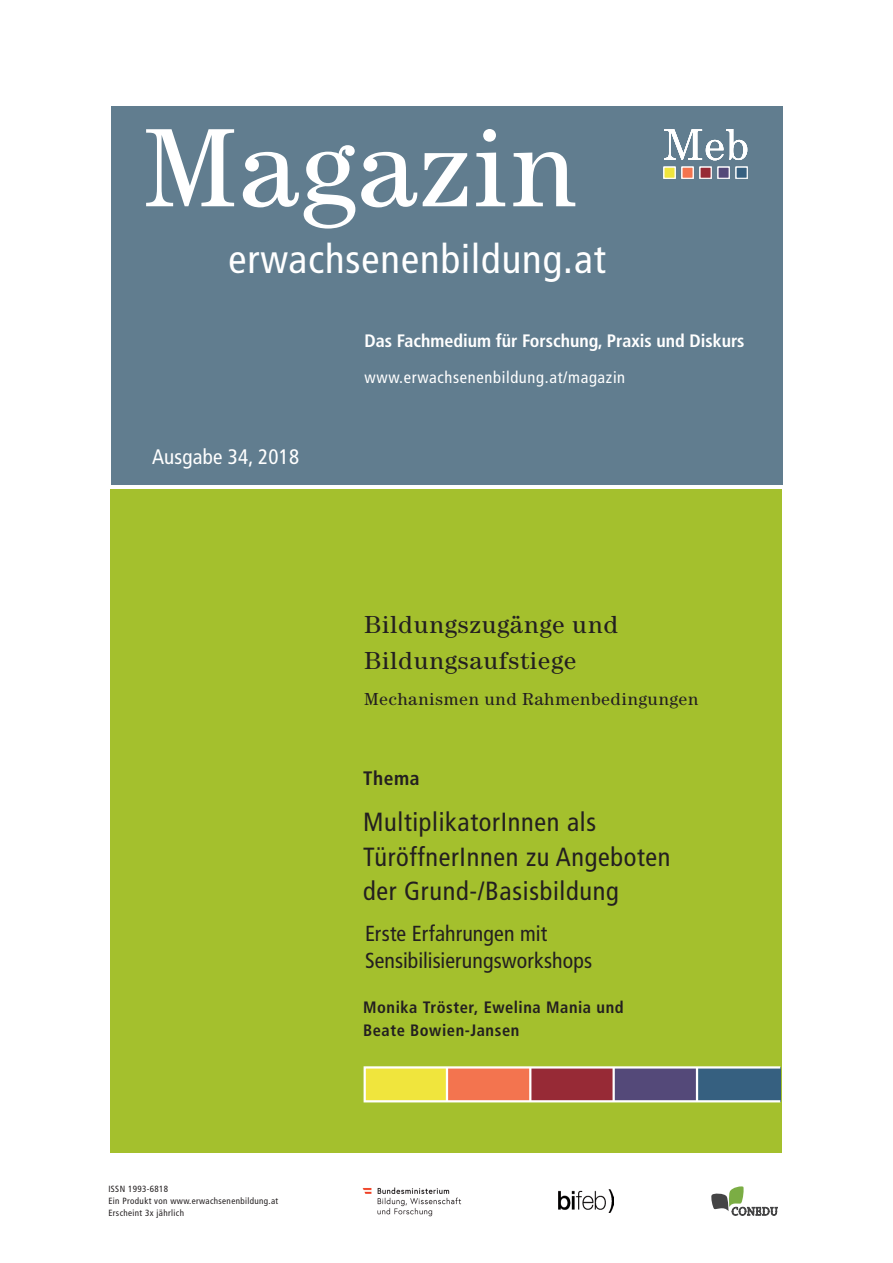
<style>
.page{position:relative;width:893px;height:1263px;background:#fff}
.page>*{position:absolute;margin:0;border:0;box-sizing:border-box;transform-origin:0 0}
.t1{font:condensed 40.5px "Frutiger LT Std";letter-spacing:.025em;color:#fff}
.t2{font:condensed 26.25px/34.5px "Frutiger LT Std";letter-spacing:.025em;color:#231f20}
.t3{font:25.5px/36px "Century EF";letter-spacing:.02em;color:#231f20}
.t4{font:condensed 21.75px/27px "Frutiger LT Std";letter-spacing:.005em;color:#231f20}
.t5{font:condensed 21px "Frutiger LT Std";letter-spacing:.01em;color:#fff}
.t6{font:700 condensed 19.5px "Frutiger LT Std";letter-spacing:.03em;color:#231f20}
.t7{font:700 condensed 18px "Frutiger LT Std";color:#fff}
.t8{font:18px "Century EF";letter-spacing:.02em;color:#231f20}
.t9{font:700 condensed 16.5px/22.5px "Frutiger LT Std";letter-spacing:.035em;color:#231f20}
.t10{font:condensed 16.5px "Frutiger LT Std";letter-spacing:.04em;color:#fff}
.t11{font:condensed 9px/12px "Frutiger LT Std";letter-spacing:.04em;color:#231f20}
</style>
<div class="page">
<div style="left:111px;top:489px;width:671px;height:663px;background:#a4c02d"></div>
<div style="left:111px;top:106px;width:671px;height:379px;background:#617d8f"></div>
<div style="left:530px;top:1067px;width:84px;height:34px;background:#972a36"></div>
<div style="left:614px;top:1067px;width:83px;height:34px;background:#544979"></div>
<div style="left:697px;top:1067px;width:83px;height:34px;background:#366080"></div>
<div style="left:365px;top:1067px;width:82px;height:34px;background:#f0e53d"></div>
<div style="left:447px;top:1067px;width:83px;height:34px;background:#f3744f"></div>
<hr style="left:446px;top:1067px;width:2px;height:34px;background:#fff">
<hr style="left:529px;top:1067px;width:2px;height:34px;background:#fff">
<hr style="left:612px;top:1067px;width:3px;height:34px;background:#fff">
<hr style="left:696px;top:1067px;width:2px;height:34px;background:#fff">
<div style="left:364px;top:1066px;width:417px;height:36px;border:2px solid #fff"></div>
<svg style="left:146px;top:129px;width:429px;height:100px"></svg>
<svg style="left:711px;top:1186px;width:67px;height:29px"></svg>
<img style="left:558px;top:1189px;width:56px;height:23px">
<img style="left:362px;top:1187px;width:99px;height:30px">
<div style="left:700px;top:167px;width:11px;height:11px;background:#972a36;border:1px solid #fff"></div>
<div style="left:718px;top:167px;width:11px;height:11px;background:#544979;border:1px solid #fff"></div>
<div style="left:736px;top:167px;width:11px;height:11px;background:#366080;border:1px solid #fff"></div>
<div style="left:664px;top:167px;width:11px;height:11px;background:#f0e53d;border:1px solid #fff"></div>
<div style="left:682px;top:167px;width:11px;height:11px;background:#f3744f;border:1px solid #fff"></div>
<svg style="left:664px;top:129px;width:83px;height:31px"></svg>
<h1 class="t1" style="left:229px;top:235px;width:379px">erwachsenenbildung.at</h1>
<h3 class="t5" style="left:152px;top:444px;width:149px">Ausgabe 34, 2018</h3>
<p class="t11" style="left:108px;top:1183px;width:171px">ISSN 1993-6818<br>Ein Produkt von www.erwachsenenbildung.at<br>Erscheint 3x jährlich</p>
<h3 class="t7" style="left:365px;top:330px;width:381px">Das Fachmedium für Forschung, Praxis und Diskurs</h3>
<h3 class="t10" style="left:365px;top:367px;width:262px">www.erwachsenenbildung.at/magazin</h3>
<h3 class="t3" style="left:364px;top:608px;width:256px">Bildungszugänge und<br>Bildungsaufstiege</h3>
<h3 class="t8" style="left:364px;top:689px;width:336px">Mechanismen und Rahmenbedingungen</h3>
<h3 class="t6" style="left:363px;top:766px;width:58px">Thema</h3>
<h2 class="t2" style="left:363px;top:805px;width:309px">MultiplikatorInnen als<br>TüröffnerInnen zu Angeboten der Grund-/Basisbildung</h2>
<h3 class="t4" style="left:365px;top:920px;width:229px">Erste Erfahrungen mit<br>Sensibilisierungsworkshops</h3>
<h3 class="t9" style="left:363px;top:996px;width:262px">Monika Tröster, Ewelina Mania und<br>Beate Bowien-Jansen</h3>
</div>
